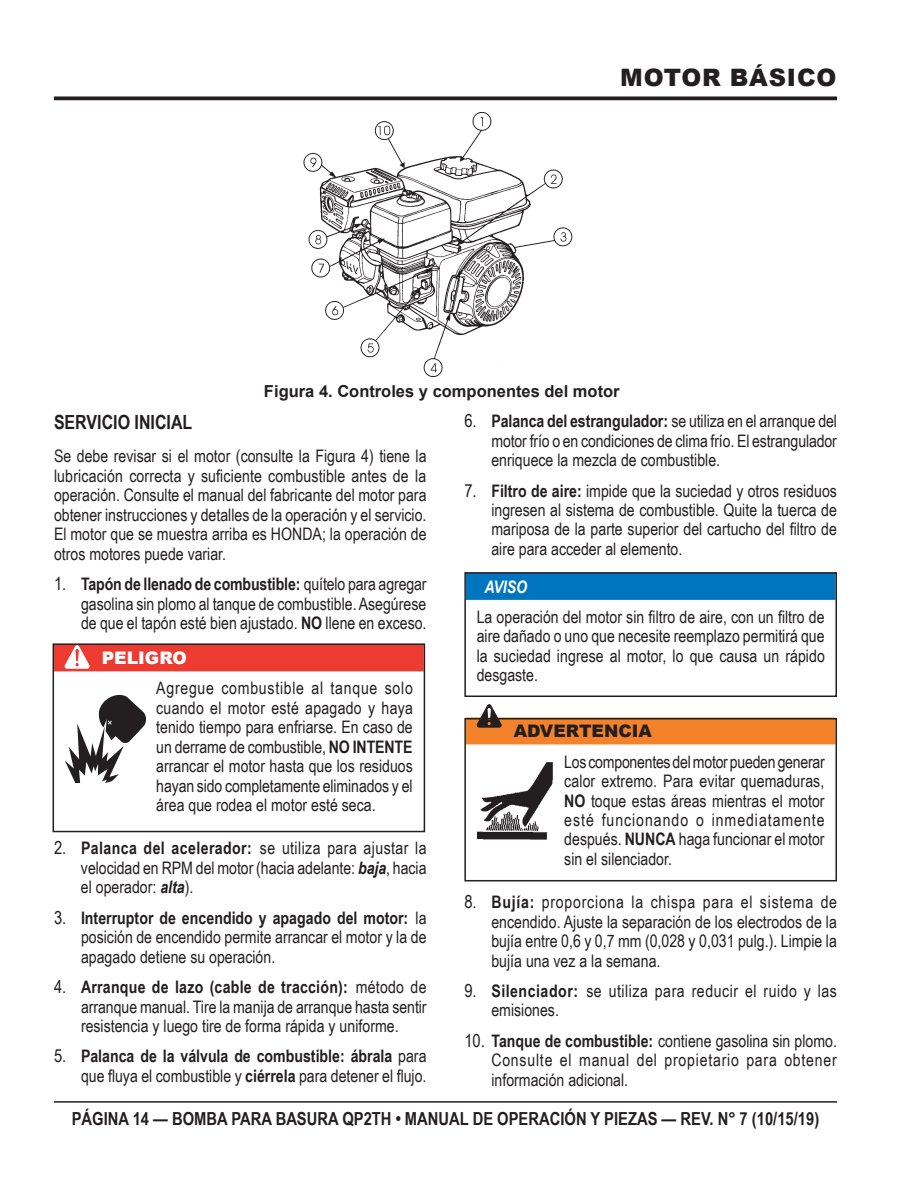
<style>
.page{position:relative;width:918px;height:1188px;background:#fff}
.page>*{position:absolute;margin:0;border:0;box-sizing:border-box;transform-origin:0 0}
.t1{font:900 24px "Arial";letter-spacing:.035em;color:#231f20}
.t2{font:700 19.5px "Arial Narrow";color:#231f20}
.t3{font:700 18px "Arial Narrow";color:#231f20}
.t4{font:17.25px/19.5px "Arial Narrow";color:#231f20;text-align:justify}
.t5{font:700 17.25px/19.5px "Arial Narrow";color:#231f20;text-align:right}
.t6{font:17.25px/19.5px "Arial Narrow";letter-spacing:.03em;color:#231f20}
.t7{font:900 17.25px "Arial";color:#231f20}
.t8{font:900 17.25px "Arial";color:#fff}
.t9{font:italic 700 17.25px "Arial Narrow";color:#fff}
.t10{font:700 16.5px "Arial";color:#231f20}
.s1{font-size:18px}
.s2{font-weight:700}
.s3{font-weight:700;font-style:italic}
.s4{font-weight:400;font-size:18px}
.s5{font-weight:400}
</style>
<div class="page">
<hr style="left:54px;top:1101px;width:783px;height:2px;background:#231f20">
<div style="left:466px;top:573px;width:370px;height:27px;background:#0075bf"></div>
<div style="left:464px;top:572px;width:373px;height:125px;border:2px solid #231f20"></div>
<div style="left:466px;top:717px;width:370px;height:27px;background:#f4822b"></div>
<div style="left:464px;top:718px;width:373px;height:163px;border:2px solid #231f20"></div>
<img style="left:477px;top:762px;width:76px;height:78px">
<img style="left:303px;top:113px;width:270px;height:264px">
<div style="left:54px;top:644px;width:370px;height:27px;background:#ee3b32"></div>
<svg style="left:65px;top:646px;width:24px;height:23px"></svg>
<div style="left:53px;top:643px;width:372px;height:189px;border:2px solid #231f20"></div>
<img style="left:65px;top:695px;width:81px;height:87px">
<svg style="left:477px;top:704px;width:24px;height:24px"></svg>
<svg style="left:54px;top:96px;width:783px;height:4px;fill:#231f20"></svg>
<h1 class="t1" style="left:620px;top:60px;width:218px">MOTOR BÁSICO</h1>
<p class="t10" style="left:264px;top:379px;width:357px">Figura 4. Controles y componentes del motor</p>
<p class="t2" style="left:54px;top:407px;width:140px">SERVICIO INICIAL</p>
<p class="t4" style="left:54px;top:446px;width:374px">Se debe revisar si el motor (consulte la Figura 4) tiene la lubricación correcta y suficiente combustible antes de la operación. Consulte el manual del fabricante del motor para obtener instrucciones y detalles de la operación y el servicio.<br>El motor que se muestra arriba es HONDA; la operación de otros motores puede variar.</p>
<p class="t4" style="left:81px;top:574px;width:347px;text-indent:-27px"><span class="s1">1.</span> <span class="s2">Tapón de llenado de combustible:</span> quítelo para agregar gasolina sin plomo al tanque de combustible. Asegúrese de que el tapón esté bien ajustado. <span class="s2">NO</span> llene en exceso.</p>
<p class="t8" style="left:102px;top:645px;width:87px">PELIGRO</p>
<p class="t4" style="left:156px;top:678px;width:258px">Agregue combustible al tanque solo cuando el motor esté apagado y haya tenido tiempo para enfriarse. En caso de un derrame de combustible, <span class="s2">NO INTENTE </span>arrancar el motor hasta que los residuos hayan sido completamente eliminados y el área que rodea el motor esté seca.</p>
<p class="t4" style="left:81px;top:838px;width:347px;text-indent:-27px"><span class="s1">2.</span> <span class="s2">Palanca del acelerador:</span> se utiliza para ajustar la velocidad en RPM del motor (hacia adelante: <span class="s3">baja</span>, hacia el operador: <span class="s3">alta</span>).</p>
<p class="t4" style="left:81px;top:907px;width:347px;text-indent:-27px"><span class="s1">3.</span> <span class="s2">Interruptor de encendido y apagado del motor:</span> la posición de encendido permite arrancar el motor y la de apagado detiene su operación.</p>
<p class="t4" style="left:81px;top:977px;width:347px;text-indent:-27px"><span class="s1">4.</span> <span class="s2">Arranque de lazo (cable de tracción):</span> método de arranque manual. Tire la manija de arranque hasta sentir resistencia y luego tire de forma rápida y uniforme.</p>
<p class="t5" style="left:54px;top:1046px;width:374px"><span class="s4">5.</span> Palanca de la válvula de combustible: ábrala <span class="s5">para que fluya el combustible y</span> ciérrela <span class="s5">para detener el flujo.</span></p>
<p class="t4" style="left:491px;top:411px;width:347px;text-indent:-27px"><span class="s1">6.</span> <span class="s2">Palanca del estrangulador:</span> se utiliza en el arranque del motor frío o en condiciones de clima frío. El estrangulador enriquece la mezcla de combustible.</p>
<p class="t4" style="left:491px;top:480px;width:347px;text-indent:-27px"><span class="s1">7.</span> <span class="s2">Filtro de aire:</span> impide que la suciedad y otros residuos ingresen al sistema de combustible. Quite la tuerca de mariposa de la parte superior del cartucho del filtro de aire para acceder al elemento.</p>
<p class="t9" style="left:484px;top:574px;width:44px">AVISO</p>
<p class="t4" style="left:477px;top:606px;width:350px">La operación del motor sin filtro de aire, con un filtro de aire dañado o uno que necesite reemplazo permitirá que la suciedad ingrese al motor, lo que causa un rápido desgaste.</p>
<p class="t7" style="left:514px;top:719px;width:140px">ADVERTENCIA</p>
<p class="t4" style="left:564px;top:751px;width:262px">Los componentes del motor pueden generar calor extremo. Para evitar quemaduras, <span class="s2">NO</span> toque estas áreas mientras el motor esté funcionando o inmediatamente después. <span class="s2">NUNCA</span> haga funcionar el motor sin el silenciador.</p>
<p class="t4" style="left:491px;top:892px;width:347px;text-indent:-27px"><span class="s1">8.</span> <span class="s2">Bujía:</span> proporciona la chispa para el sistema de encendido. Ajuste la separación de los electrodos de la bujía entre 0,6 y 0,7 mm (0,028 y 0,031 pulg.). Limpie la bujía una vez a la semana.</p>
<p class="t6" style="left:491px;top:980px;width:347px;text-indent:-27px"><span class="s1">9.</span> <span class="s2">Silenciador:</span> se utiliza para reducir el ruido y las emisiones.</p>
<p class="t4" style="left:491px;top:1030px;width:347px;text-indent:-27px"><span class="s1">10.</span> <span class="s2">Tanque de combustible:</span> contiene gasolina sin plomo.<br>Consulte el manual del propietario para obtener información adicional.</p>
<p class="t3" style="left:72px;top:1105px;width:749px">PÁGINA 14 — BOMBA PARA BASURA QP2TH • MANUAL DE OPERACIÓN Y PIEZAS — REV. N° 7 (10/15/19)</p>
</div>
